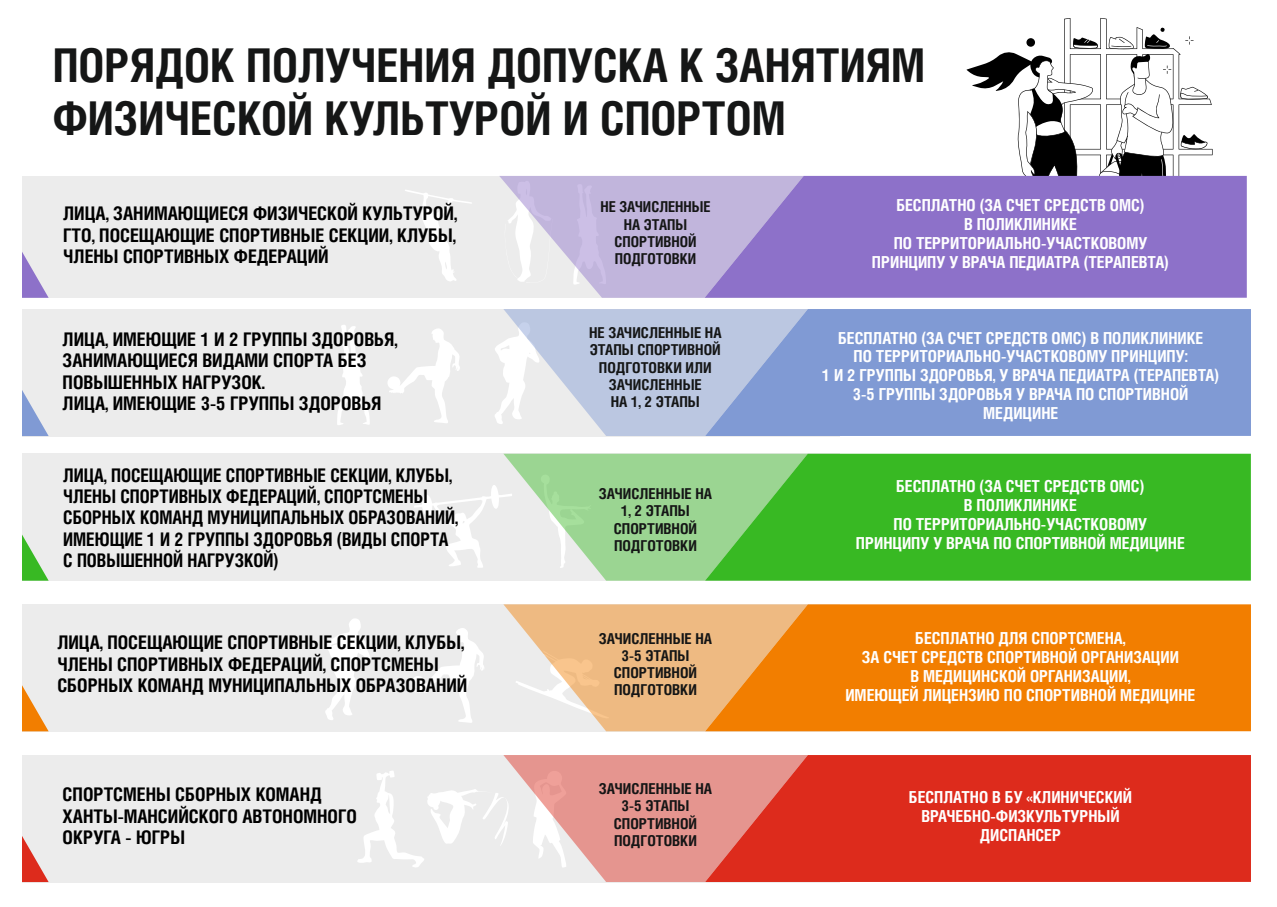
<style>
.page{position:relative;width:1277px;height:907px;background:#fff}
.page>*{position:absolute;margin:0;border:0;box-sizing:border-box;transform-origin:0 0}
.t1{font:700 46.58px/53.2px "Helios Cond C";color:#151616}
.t2{font:700 18.75px/21.5px "Helios Cond C";color:#000}
.t3{font:700 18.75px/21.5px "Helios Cond C";color:#000;scale:.96 1}
.t4{font:700 16.5px/18.9px "Helios Cond C";color:#fff;text-align:center}
.t5{font:700 15px/17.2px "Helios Cond C";color:#151616;text-align:center}
</style>
<div class="page">
<div style="left:22px;top:309px;width:817px;height:127px;background:#ececec"></div>
<svg style="left:22px;top:390px;width:27px;height:46px"></svg>
<div style="left:807px;top:309px;width:443px;height:127px;background:#809ad4"></div>
<svg style="left:966px;top:18px;width:246px;height:158px"></svg>
<div style="left:1026px;top:38px;width:8px;height:9px;background:#000;border-radius:50%"></div>
<div style="left:22px;top:755px;width:817px;height:126px;background:#ececec"></div>
<svg style="left:22px;top:836px;width:26px;height:45px"></svg>
<div style="left:22px;top:453px;width:817px;height:127px;background:#ececec"></div>
<svg style="left:22px;top:534px;width:27px;height:46px"></svg>
<div style="left:22px;top:604px;width:817px;height:127px;background:#ececec"></div>
<svg style="left:22px;top:685px;width:27px;height:46px"></svg>
<div style="left:22px;top:176px;width:817px;height:122px;background:#ececec"></div>
<svg style="left:22px;top:252px;width:27px;height:46px"></svg>
<div style="left:803px;top:176px;width:443px;height:122px;background:#8d71c9"></div>
<div style="left:807px;top:453px;width:443px;height:127px;background:#38b923"></div>
<div style="left:807px;top:604px;width:443px;height:127px;background:#f27e00"></div>
<div style="left:807px;top:755px;width:443px;height:126px;background:#dd2b1c"></div>
<svg style="left:412px;top:628px;width:72px;height:94px"></svg>
<svg style="left:405px;top:190px;width:67px;height:91px"></svg>
<svg style="left:325px;top:618px;width:45px;height:102px"></svg>
<svg style="left:414px;top:453px;width:393px;height:127px"></svg>
<svg style="left:503px;top:604px;width:304px;height:127px"></svg>
<svg style="left:357px;top:755px;width:450px;height:126px"></svg>
<svg style="left:499px;top:176px;width:304px;height:122px;background:#c1b4dc"></svg>
<svg style="left:388px;top:328px;width:72px;height:95px"></svg>
<svg style="left:337px;top:325px;width:33px;height:100px"></svg>
<svg style="left:495px;top:309px;width:312px;height:127px"></svg>
<h1 class="t1" style="left:53px;top:40px;width:874px">ПОРЯДОК ПОЛУЧЕНИЯ ДОПУСКА К ЗАНЯТИЯМ<br>ФИЗИЧЕСКОЙ КУЛЬТУРОЙ И СПОРТОМ</h1>
<p class="t2" style="left:63px;top:203px;width:395px;text-align:justify">ЛИЦА, ЗАНИМАЮЩИЕСЯ ФИЗИЧЕСКОЙ КУЛЬТУРОЙ, ГТО, ПОСЕЩАЮЩИЕ СПОРТИВНЫЕ СЕКЦИИ, КЛУБЫ, ЧЛЕНЫ СПОРТИВНЫХ ФЕДЕРАЦИЙ</p>
<p class="t5" style="left:600px;top:199px;width:112px">НЕ ЗАЧИСЛЕННЫЕ<br>НА ЭТАПЫ<br>СПОРТИВНОЙ<br>ПОДГОТОВКИ</p>
<p class="t2" style="left:63px;top:329px;width:336px">ЛИЦА, ИМЕЮЩИЕ 1 И 2 ГРУППЫ ЗДОРОВЬЯ,<br>ЗАНИМАЮЩИЕСЯ ВИДАМИ СПОРТА БЕЗ<br>ПОВЫШЕННЫХ НАГРУЗОК.<br>ЛИЦА, ИМЕЮЩИЕ 3-5 ГРУППЫ ЗДОРОВЬЯ</p>
<p class="t5" style="left:589px;top:325px;width:134px">НЕ ЗАЧИСЛЕННЫЕ НА<br>ЭТАПЫ СПОРТИВНОЙ<br>ПОДГОТОВКИ ИЛИ<br>ЗАЧИСЛЕННЫЕ<br>НА 1, 2 ЭТАПЫ</p>
<p class="t3" style="left:63px;top:465px;width:413px">ЛИЦА, ПОСЕЩАЮЩИЕ СПОРТИВНЫЕ СЕКЦИИ, КЛУБЫ, ЧЛЕНЫ СПОРТИВНЫХ ФЕДЕРАЦИЙ, СПОРТСМЕНЫ СБОРНЫХ КОМАНД МУНИЦИПАЛЬНЫХ ОБРАЗОВАНИЙ, ИМЕЮЩИЕ 1 И 2 ГРУППЫ ЗДОРОВЬЯ (ВИДЫ СПОРТА С ПОВЫШЕННОЙ НАГРУЗКОЙ)</p>
<p class="t2" style="left:57px;top:632px;width:411px">ЛИЦА, ПОСЕЩАЮЩИЕ СПОРТИВНЫЕ СЕКЦИИ, КЛУБЫ,<br>ЧЛЕНЫ СПОРТИВНЫХ ФЕДЕРАЦИЙ, СПОРТСМЕНЫ<br>СБОРНЫХ КОМАНД МУНИЦИПАЛЬНЫХ ОБРАЗОВАНИЙ</p>
<p class="t2" style="left:63px;top:784px;width:296px">СПОРТСМЕНЫ СБОРНЫХ КОМАНД<br>ХАНТЫ-МАНСИЙСКОГО АВТОНОМНОГО<br>ОКРУГА - ЮГРЫ</p>
<p class="t5" style="left:599px;top:486px;width:115px">ЗАЧИСЛЕННЫЕ НА<br>1, 2 ЭТАПЫ<br>СПОРТИВНОЙ<br>ПОДГОТОВКИ</p>
<p class="t5" style="left:599px;top:630px;width:115px">ЗАЧИСЛЕННЫЕ НА<br>3-5 ЭТАПЫ<br>СПОРТИВНОЙ<br>ПОДГОТОВКИ</p>
<p class="t5" style="left:599px;top:781px;width:115px">ЗАЧИСЛЕННЫЕ НА<br>3-5 ЭТАПЫ<br>СПОРТИВНОЙ<br>ПОДГОТОВКИ</p>
<p class="t4" style="left:872px;top:197px;width:299px">БЕСПЛАТНО (ЗА СЧЕТ СРЕДСТВ ОМС)<br>В ПОЛИКЛИНИКЕ<br>ПО ТЕРРИТОРИАЛЬНО-УЧАСТКОВОМУ<br>ПРИНЦИПУ У ВРАЧА ПЕДИАТРА (ТЕРАПЕВТА)</p>
<p class="t4" style="left:822px;top:329px;width:398px">БЕСПЛАТНО (ЗА СЧЕТ СРЕДСТВ ОМС) В ПОЛИКЛИНИКЕ<br>ПО ТЕРРИТОРИАЛЬНО-УЧАСТКОВОМУ ПРИНЦИПУ:<br>1 И 2 ГРУППЫ ЗДОРОВЬЯ, У ВРАЧА ПЕДИАТРА (ТЕРАПЕВТА)<br>3-5 ГРУППЫ ЗДОРОВЬЯ У ВРАЧА ПО СПОРТИВНОЙ МЕДИЦИНЕ</p>
<p class="t4" style="left:856px;top:477px;width:330px">БЕСПЛАТНО (ЗА СЧЕТ СРЕДСТВ ОМС)<br>В ПОЛИКЛИНИКЕ<br>ПО ТЕРРИТОРИАЛЬНО-УЧАСТКОВОМУ<br>ПРИНЦИПУ У ВРАЧА ПО СПОРТИВНОЙ МЕДИЦИНЕ</p>
<p class="t4" style="left:845px;top:629px;width:351px">БЕСПЛАТНО ДЛЯ СПОРТСМЕНА,<br>ЗА СЧЕТ СРЕДСТВ СПОРТИВНОЙ ОРГАНИЗАЦИИ<br>В МЕДИЦИНСКОЙ ОРГАНИЗАЦИИ,<br>ИМЕЮЩЕЙ ЛИЦЕНЗИЮ ПО СПОРТИВНОЙ МЕДИЦИНЕ</p>
<p class="t4" style="left:908px;top:788px;width:224px">БЕСПЛАТНО В БУ «КЛИНИЧЕСКИЙ<br>ВРАЧЕБНО-ФИЗКУЛЬТУРНЫЙ<br>ДИСПАНСЕР</p>
</div>
